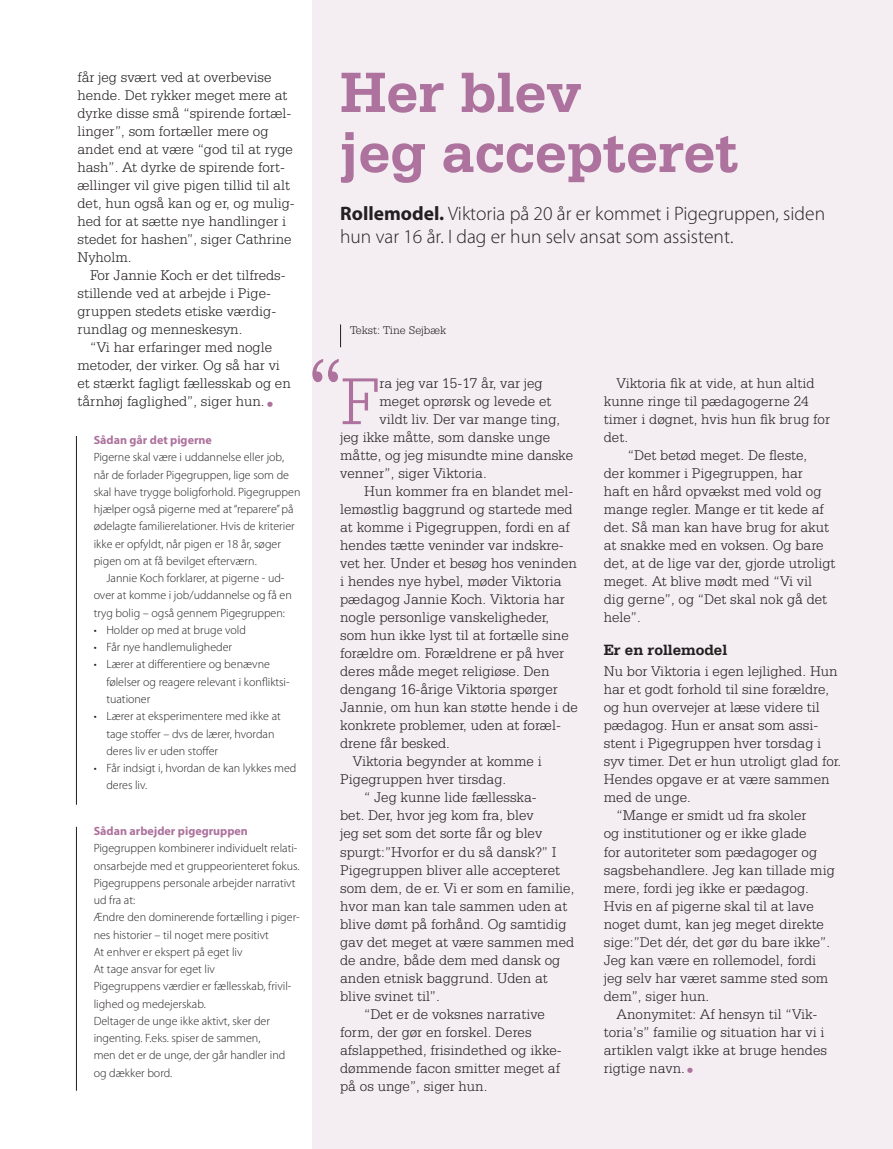
<style>
.page{position:relative;width:893px;height:1149px;background:#fff}
.page>*{position:absolute;margin:0;border:0;box-sizing:border-box;transform-origin:0 0}
.t1{font:300 118.95px "Amasis";color:#ad729d;scale:.87 1}
.t2{font:300 70.8px "Serifa BT";color:#ad729d}
.t3{font:700 60px/60px "Serifa BT";color:#ad729d}
.t4{font:300 19.5px/22.5px "Myriad Pro";color:#231f20}
.t5{font:700 15.75px "Serifa BT";color:#231f20}
.t6{font:300 15px/18px "Serifa BT";color:#231f20}
.t7{font:300 12px/17.2px "Myriad Pro";color:#231f20}
.t8{font:700 12px "Myriad Pro";color:#ad729d}
.t9{font:300 12px "Serifa BT";color:#231f20}
.s1{font-size:18px;color:#ad729d}
.s2{font-weight:700}
</style>
<div class="page">
<div style="left:313px;top:0;width:580px;height:1148px;background:#f4edf2"></div>
<svg style="left:340px;top:324px;width:1px;height:23px"></svg>
<hr style="left:76px;top:826px;width:1px;height:264px;background:#231f20">
<hr style="left:76px;top:436px;width:1px;height:368px;background:#231f20">
<p class="t6" style="left:77px;top:68px;width:219px">får jeg svært ved at overbevise hende. Det rykker meget mere at dyrke disse små “spirende fortæl&shy;linger”, som fortæller mere og andet end at være “god til at ryge hash”. At dyrke de spirende fort&shy;ællinger vil give pigen tillid til alt det, hun også kan og er, og mulig&shy;hed for at sætte nye handlinger i stedet for hashen”, siger Cathrine<br>Nyholm.</p>
<p class="t6" style="left:77px;top:266px;width:210px;text-indent:13px">For Jannie Koch er det tilfreds&shy;stillende ved at arbejde i Pige&shy;gruppen stedets etiske værdig&shy;rundlag og menneskesyn.</p>
<p class="t6" style="left:77px;top:338px;width:215px;text-indent:13px">“Vi har erfaringer med nogle metoder, der virker. Og så har vi et stærkt fagligt fællesskab og en tårnhøj faglighed”, siger hun.<span class="s1">•</span></p>
<p class="t8" style="left:94px;top:432px;width:120px">Sådan går det pigerne</p>
<p class="t7" style="left:94px;top:448px;width:208px">Pigerne skal være i uddannelse eller job, når de forlader Pigegruppen, lige som de skal have trygge boligforhold. Pigegruppen hjælper også pigerne med at “reparere” på ødelagte familierelationer. Hvis de kriterier ikke er opfyldt, når pigen er 18 år, søger pigen om at få bevilget efterværn.</p>
<p class="t7" style="left:94px;top:569px;width:200px;text-align:center">Jannie Koch forklarer, at pigerne - ud&shy;over at komme i job/uddannelse og få en tryg bolig – også gennem Pigegruppen:</p>
<p class="t7" style="left:94px;top:621px;width:154px">• Holder op med at bruge vold</p>
<p class="t7" style="left:94px;top:638px;width:140px">• Får nye handlemuligheder</p>
<p class="t7" style="left:106px;top:655px;width:185px;text-indent:-13px">• Lærer at differentiere og benævne følelser og reagere relevant i konfliktsi&shy;tuationer</p>
<p class="t7" style="left:106px;top:707px;width:176px;text-indent:-13px">• Lærer at eksperimentere med ikke at tage stoffer – dvs de lærer, hvordan deres liv er uden stoffer</p>
<p class="t7" style="left:106px;top:759px;width:191px;text-indent:-13px">• Får indsigt i, hvordan de kan lykkes med deres liv.</p>
<p class="t8" style="left:94px;top:822px;width:156px">Sådan arbejder pigegruppen</p>
<p class="t7" style="left:94px;top:839px;width:208px">Pigegruppen kombinerer individuelt relati&shy;onsarbejde med et gruppeorienteret fokus.<br>Pigegruppens personale arbejder narrativt ud fra at:<br>Ændre den dominerende fortælling i piger&shy;nes historier – til noget mere positivt<br>At enhver er ekspert på eget liv<br>At tage ansvar for eget liv<br>Pigegruppens værdier er fællesskab, frivil&shy;lighed og medejerskab.<br>Deltager de unge ikke aktivt, sker der ingenting. F.eks. spiser de sammen,<br>men det er de unge, der går handler ind og dækker bord.</p>
<h3 class="t3" style="left:340px;top:61px;width:400px">Her blev<br>jeg accepteret</h3>
<h3 class="t4" style="left:340px;top:202px;width:486px"><span class="s2">Rollemodel.</span> Viktoria på 20 år er kommet i Pigegruppen, siden hun var 16 år. I dag er hun selv ansat som assistent.</h3>
<p class="t9" style="left:350px;top:323px;width:98px">Tekst: Tine Sejbæk</p>
<h1 class="t1" style="left:306px;top:334px;width:46px">“</h1>
<h2 class="t2" style="left:340px;top:360px;width:41px">F</h2>
<p class="t6" style="left:379px;top:374px;width:165px">ra jeg var 15-17 år, var jeg</p>
<p class="t6" style="left:379px;top:392px;width:173px">meget oprørsk og levede et</p>
<p class="t6" style="left:379px;top:410px;width:182px">vildt liv. Der var mange ting,</p>
<p class="t6" style="left:340px;top:428px;width:212px">jeg ikke måtte, som danske unge</p>
<p class="t6" style="left:340px;top:446px;width:235px">måtte, og jeg misundte mine danske</p>
<p class="t6" style="left:340px;top:464px;width:148px">venner”, siger Viktoria.</p>
<p class="t6" style="left:364px;top:482px;width:211px">Hun kommer fra en blandet mel-</p>
<p class="t6" style="left:340px;top:500px;width:234px">lemøstlig baggrund og startede med</p>
<p class="t6" style="left:340px;top:518px;width:231px">at komme i Pigegruppen, fordi en af</p>
<p class="t6" style="left:340px;top:536px;width:225px">hendes tætte veninder var indskre-</p>
<p class="t6" style="left:340px;top:554px;width:238px">vet her. Under et besøg hos veninden</p>
<p class="t6" style="left:340px;top:572px;width:223px">i hendes nye hybel, møder Viktoria</p>
<p class="t6" style="left:340px;top:590px;width:226px">pædagog Jannie Koch. Viktoria har</p>
<p class="t6" style="left:340px;top:608px;width:211px">nogle personlige vanskeligheder,</p>
<p class="t6" style="left:340px;top:626px;width:230px">som hun ikke lyst til at fortælle sine</p>
<p class="t6" style="left:340px;top:644px;width:226px">forældre om. Forældrene er på hver</p>
<p class="t6" style="left:340px;top:662px;width:211px">deres måde meget religiøse. Den</p>
<p class="t6" style="left:340px;top:680px;width:219px">dengang 16-årige Viktoria spørger</p>
<p class="t6" style="left:340px;top:698px;width:239px">Jannie, om hun kan støtte hende i de</p>
<p class="t6" style="left:340px;top:716px;width:222px">konkrete problemer, uden at foræl-</p>
<p class="t6" style="left:340px;top:734px;width:111px">drene får besked.</p>
<p class="t6" style="left:353px;top:752px;width:190px">Viktoria begynder at komme i</p>
<p class="t6" style="left:340px;top:770px;width:168px">Pigegruppen hver tirsdag.</p>
<p class="t6" style="left:364px;top:788px;width:174px">“ Jeg kunne lide fællesska-</p>
<p class="t6" style="left:340px;top:806px;width:195px">bet. Der, hvor jeg kom fra, blev</p>
<p class="t6" style="left:340px;top:824px;width:204px">jeg set som det sorte får og blev</p>
<p class="t6" style="left:340px;top:842px;width:218px">spurgt:”Hvorfor er du så dansk?” I</p>
<p class="t6" style="left:340px;top:860px;width:221px">Pigegruppen bliver alle accepteret</p>
<p class="t6" style="left:340px;top:878px;width:236px">som dem, de er. Vi er som en familie,</p>
<p class="t6" style="left:340px;top:896px;width:229px">hvor man kan tale sammen uden at</p>
<p class="t6" style="left:340px;top:914px;width:228px">blive dømt på forhånd. Og samtidig</p>
<p class="t6" style="left:340px;top:932px;width:236px">gav det meget at være sammen med</p>
<p class="t6" style="left:340px;top:950px;width:222px">de andre, både dem med dansk og</p>
<p class="t6" style="left:340px;top:968px;width:209px">anden etnisk baggrund. Uden at</p>
<p class="t6" style="left:340px;top:986px;width:101px">blive svinet til”.</p>
<p class="t6" style="left:364px;top:1004px;width:182px">“Det er de voksnes narrative</p>
<p class="t6" style="left:340px;top:1022px;width:193px">form, der gør en forskel. Deres</p>
<p class="t6" style="left:340px;top:1040px;width:223px">afslappethed, frisindethed og ikke-</p>
<p class="t6" style="left:340px;top:1058px;width:221px">dømmende facon smitter meget af</p>
<p class="t6" style="left:340px;top:1076px;width:149px">på os unge”, siger hun.</p>
<p class="t6" style="left:617px;top:374px;width:200px">Viktoria fik at vide, at hun altid</p>
<p class="t6" style="left:604px;top:392px;width:206px">kunne ringe til pædagogerne 24</p>
<p class="t6" style="left:604px;top:410px;width:228px">timer i døgnet, hvis hun fik brug for</p>
<p class="t6" style="left:604px;top:428px;width:26px">det.</p>
<p class="t6" style="left:628px;top:446px;width:181px">“Det betød meget. De fleste,</p>
<p class="t6" style="left:604px;top:464px;width:201px">der kommer i Pigegruppen, har</p>
<p class="t6" style="left:604px;top:482px;width:219px">haft en hård opvækst med vold og</p>
<p class="t6" style="left:604px;top:500px;width:221px">mange regler. Mange er tit kede af</p>
<p class="t6" style="left:604px;top:518px;width:227px">det. Så man kan have brug for akut</p>
<p class="t6" style="left:604px;top:536px;width:221px">at snakke med en voksen. Og bare</p>
<p class="t6" style="left:604px;top:554px;width:233px">det, at de lige var der, gjorde utroligt</p>
<p class="t6" style="left:604px;top:572px;width:210px">meget. At blive mødt med “Vi vil</p>
<p class="t6" style="left:604px;top:590px;width:225px">dig gerne”, og “Det skal nok gå det</p>
<p class="t6" style="left:604px;top:608px;width:39px">hele”.</p>
<p class="t5" style="left:604px;top:640px;width:125px">Er en rollemodel</p>
<p class="t6" style="left:604px;top:662px;width:235px">Nu bor Viktoria i egen lejlighed. Hun</p>
<p class="t6" style="left:604px;top:680px;width:227px">har et godt forhold til sine forældre,</p>
<p class="t6" style="left:604px;top:698px;width:218px">og hun overvejer at læse videre til</p>
<p class="t6" style="left:604px;top:716px;width:216px">pædagog. Hun er ansat som assi-</p>
<p class="t6" style="left:604px;top:734px;width:219px">stent i Pigegruppen hver torsdag i</p>
<p class="t6" style="left:604px;top:752px;width:239px">syv timer. Det er hun utroligt glad for.</p>
<p class="t6" style="left:604px;top:770px;width:227px">Hendes opgave er at være sammen</p>
<p class="t6" style="left:604px;top:788px;width:89px">med de unge.</p>
<p class="t6" style="left:617px;top:806px;width:191px">“Mange er smidt ud fra skoler</p>
<p class="t6" style="left:604px;top:824px;width:204px">og institutioner og er ikke glade</p>
<p class="t6" style="left:604px;top:842px;width:215px">for autoriteter som pædagoger og</p>
<p class="t6" style="left:604px;top:860px;width:233px">sagsbehandlere. Jeg kan tillade mig</p>
<p class="t6" style="left:604px;top:878px;width:207px">mere, fordi jeg ikke er pædagog.</p>
<p class="t6" style="left:604px;top:896px;width:211px">Hvis en af pigerne skal til at lave</p>
<p class="t6" style="left:604px;top:914px;width:222px">noget dumt, kan jeg meget direkte</p>
<p class="t6" style="left:604px;top:932px;width:228px">sige:”Det dér, det gør du bare ikke”.</p>
<p class="t6" style="left:604px;top:950px;width:214px">Jeg kan være en rollemodel, fordi</p>
<p class="t6" style="left:604px;top:968px;width:226px">jeg selv har været samme sted som</p>
<p class="t6" style="left:604px;top:986px;width:107px">dem”, siger hun.</p>
<p class="t6" style="left:617px;top:1004px;width:202px">Anonymitet: Af hensyn til “Vik-</p>
<p class="t6" style="left:604px;top:1022px;width:222px">toria’s” familie og situation har vi i</p>
<p class="t6" style="left:604px;top:1040px;width:225px">artiklen valgt ikke at bruge hendes</p>
<p class="t6" style="left:604px;top:1058px;width:93px">rigtige navn.<span class="s1">•</span></p>
</div>
